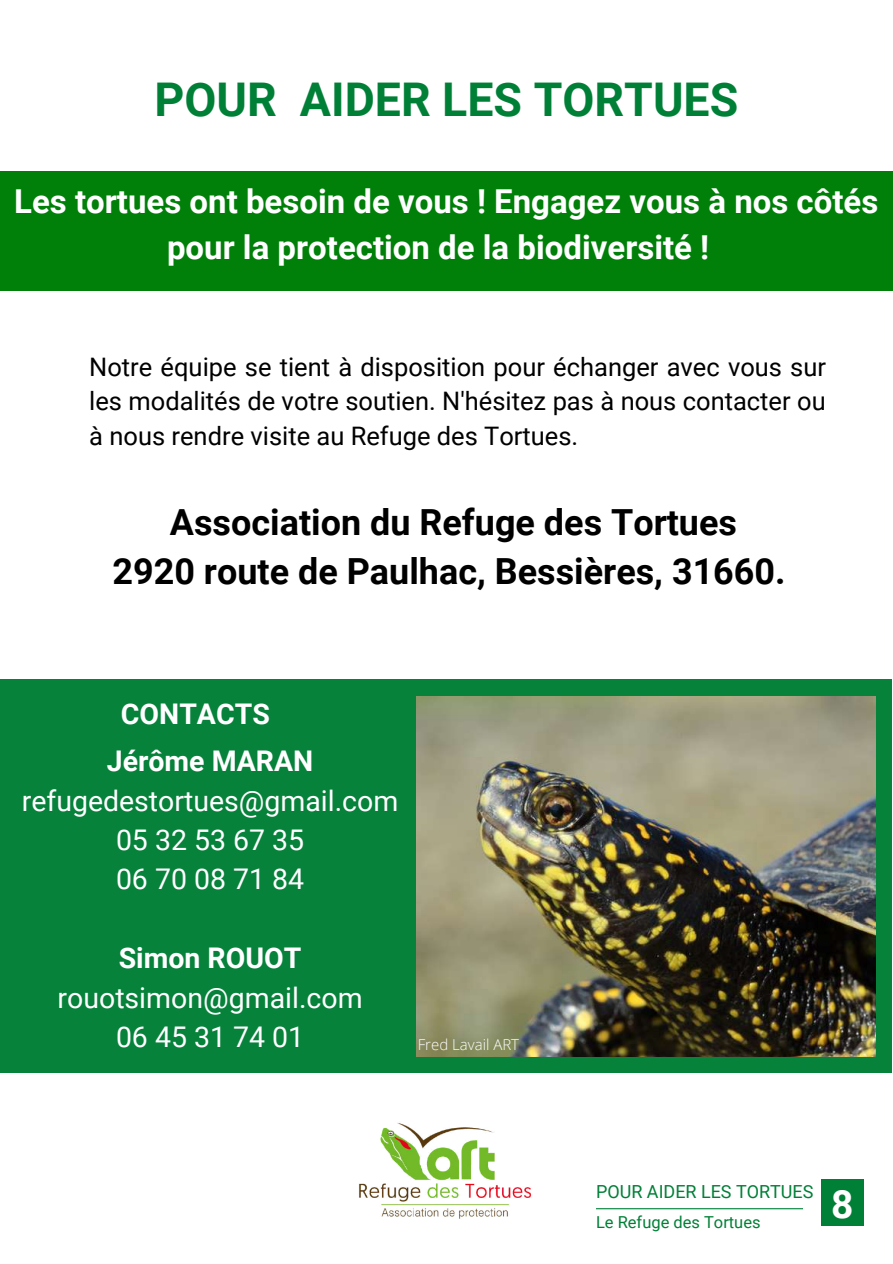
<style>
.page{position:relative;width:893px;height:1264px;background:#fff}
.page>*{position:absolute;margin:0;border:0;box-sizing:border-box;transform-origin:0 0}
.t1{font:700 46.5px "Roboto";color:#008037}
.t2{font:700 39px "Roboto";color:#fff}
.t3{font:700 36px/49.5px "Roboto";color:#000;text-align:center}
.t4{font:700 33px/46px "Roboto";color:#fff;text-align:center}
.t5{font:28.5px/39.3px "Roboto";color:#fff;text-align:center}
.t6{font:700 28.5px/47.7px "Roboto";color:#fff}
.t7{font:25.5px/34.8px "Roboto";color:#000;text-align:justify}
.t8{font:18px "Roboto";color:#008037}
.t9{font:16.5px "Roboto";color:#008037}
.t10{font:300 15px "Open Sans";color:#fff}
</style>
<div class="page">
<div style="left:0;top:679px;width:891px;height:393px;background:#008037"></div>
<img style="left:416px;top:696px;width:459px;height:360px">
<div style="left:0;top:171px;width:892px;height:120px;background:#008009"></div>
<div style="left:820px;top:1179px;width:43px;height:46px;background:#008037"></div>
<hr style="left:596px;top:1208px;width:206px;height:1px;background:#008037">
<img style="left:359px;top:1123px;width:172px;height:96px">
<h1 class="t1" style="left:154px;top:73px;width:585px">POUR AIDER LES TORTUES</h1>
<p class="t4" style="left:14px;top:178px;width:865px">Les tortues ont besoin de vous ! Engagez vous à nos côtés pour la protection de la biodiversité !</p>
<p class="t7" style="left:89px;top:349px;width:738px">Notre équipe se tient à disposition pour échanger avec vous sur les modalités de votre soutien. N'hésitez pas à nous contacter ou à nous rendre visite au Refuge des Tortues.</p>
<h3 class="t3" style="left:112px;top:498px;width:674px">Association du Refuge des Tortues<br>2920 route de Paulhac, Bessières, 31660.</h3>
<p class="t6" style="left:107px;top:690px;width:208px;text-indent:14px">CONTACTS<br>Jérôme MARAN</p>
<p class="t5" style="left:22px;top:781px;width:378px">refugedestortues@gmail.com<br>05 32 53 67 35<br>06 70 08 71 84</p>
<p class="t6" style="left:119px;top:934px;width:184px">Simon ROUOT</p>
<p class="t5" style="left:57px;top:978px;width:306px">rouotsimon@gmail.com<br>06 45 31 74 01</p>
<p class="t10" style="left:418px;top:1034px;width:103px">Fred Lavail ART</p>
<p class="t8" style="left:596px;top:1181px;width:219px">POUR AIDER LES TORTUES</p>
<p class="t9" style="left:596px;top:1212px;width:166px">Le Refuge des Tortues</p>
<h2 class="t2" style="left:831px;top:1181px;width:24px">8</h2>
</div>
